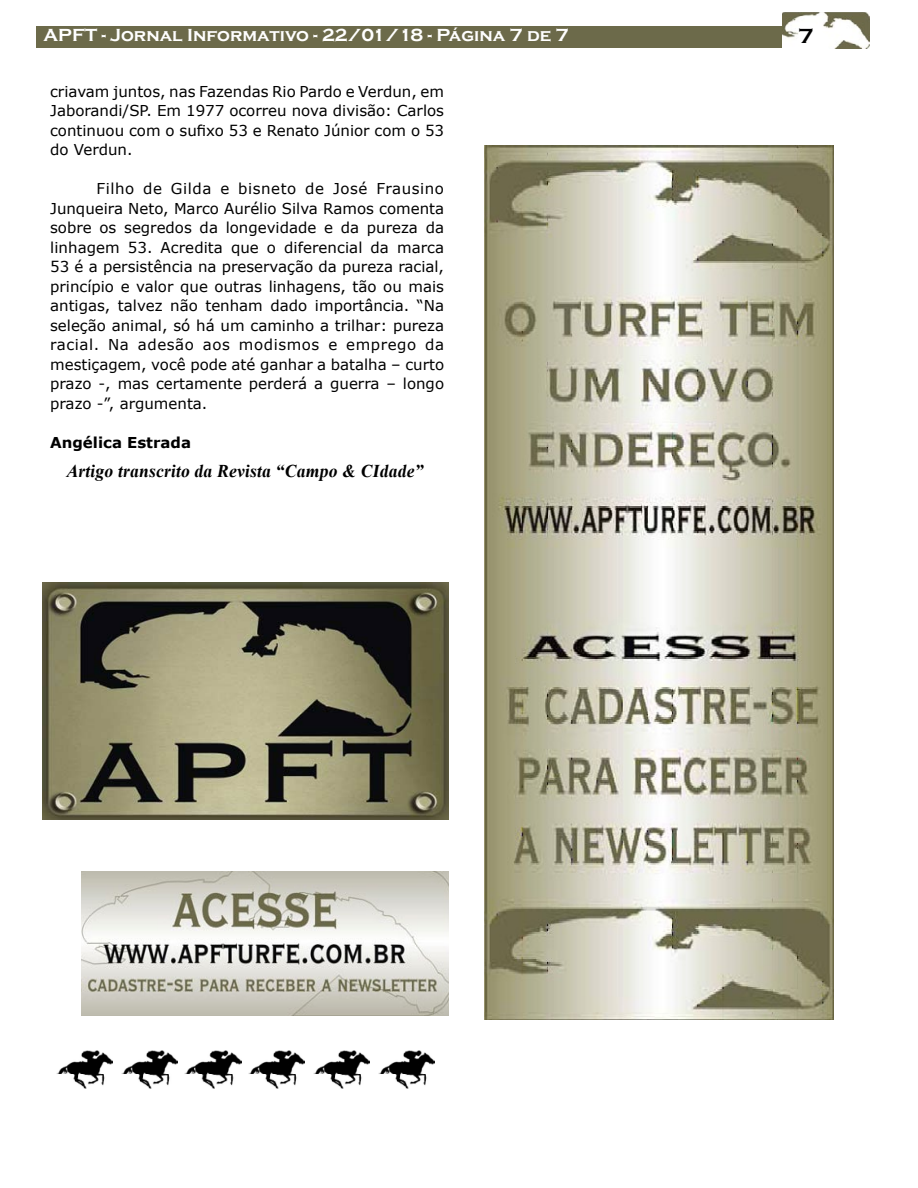
<style>
.page{position:relative;width:918px;height:1188px;background:#fff}
.page>*{position:absolute;margin:0;border:0;box-sizing:border-box;transform-origin:0 0}
.t1{font:700 21px "Copperplate Gothic";color:#000}
.t2{font:700 18px "Copperplate Gothic";color:#fff}
.t3{font:italic 700 18px "Times New Roman";color:#000}
.t4{font:15px/19.5px "Verdana";color:#000;text-align:justify}
.t5{font:700 15px "Verdana";color:#000}
</style>
<div class="page">
<img style="left:485px;top:145px;width:349px;height:875px">
<img style="left:43px;top:583px;width:405px;height:237px">
<img style="left:82px;top:871px;width:366px;height:145px">
<img style="left:57px;top:1050px;width:56px;height:39px">
<img style="left:121px;top:1050px;width:57px;height:39px">
<img style="left:185px;top:1050px;width:56px;height:39px">
<img style="left:249px;top:1050px;width:56px;height:39px">
<img style="left:313px;top:1050px;width:57px;height:39px">
<img style="left:378px;top:1050px;width:56px;height:39px">
<div style="left:36px;top:26px;width:746px;height:22px;background:#6c6a4a"></div>
<img style="left:782px;top:12px;width:87px;height:36px">
<p class="t2" style="left:44px;top:25px;width:527px">APFT - Jornal Informativo - 22/01/18 - Página 7 de 7</p>
<h1 class="t1" style="left:799px;top:25px;width:16px">7</h1>
<p class="t4" style="left:50px;top:81px;width:395px">criavam juntos, nas Fazendas Rio Pardo e Verdun, em Jaborandi/SP. Em 1977 ocorreu nova divisão: Carlos continuou com o sufixo 53 e Renato Júnior com o 53 do Verdun.</p>
<p class="t4" style="left:50px;top:179px;width:395px;text-indent:46px">Filho de Gilda e bisneto de José Frausino Junqueira Neto, Marco Aurélio Silva Ramos comenta sobre os segredos da longevidade e da pureza da linhagem 53. Acredita que o diferencial da marca 53 é a persistência na preservação da pureza racial, princípio e valor que outras linhagens, tão ou mais antigas, talvez não tenham dado importância. “Na seleção animal, só há um caminho a trilhar: pureza racial. Na adesão aos modismos e emprego da mestiçagem, você pode até ganhar a batalha – curto prazo -, mas certamente perderá a guerra – longo prazo -”, argumenta.</p>
<p class="t5" style="left:50px;top:431px;width:142px">Angélica Estrada</p>
<p class="t3" style="left:67px;top:458px;width:361px">Artigo transcrito da Revista “Campo &amp; CIdade”</p>
</div>
